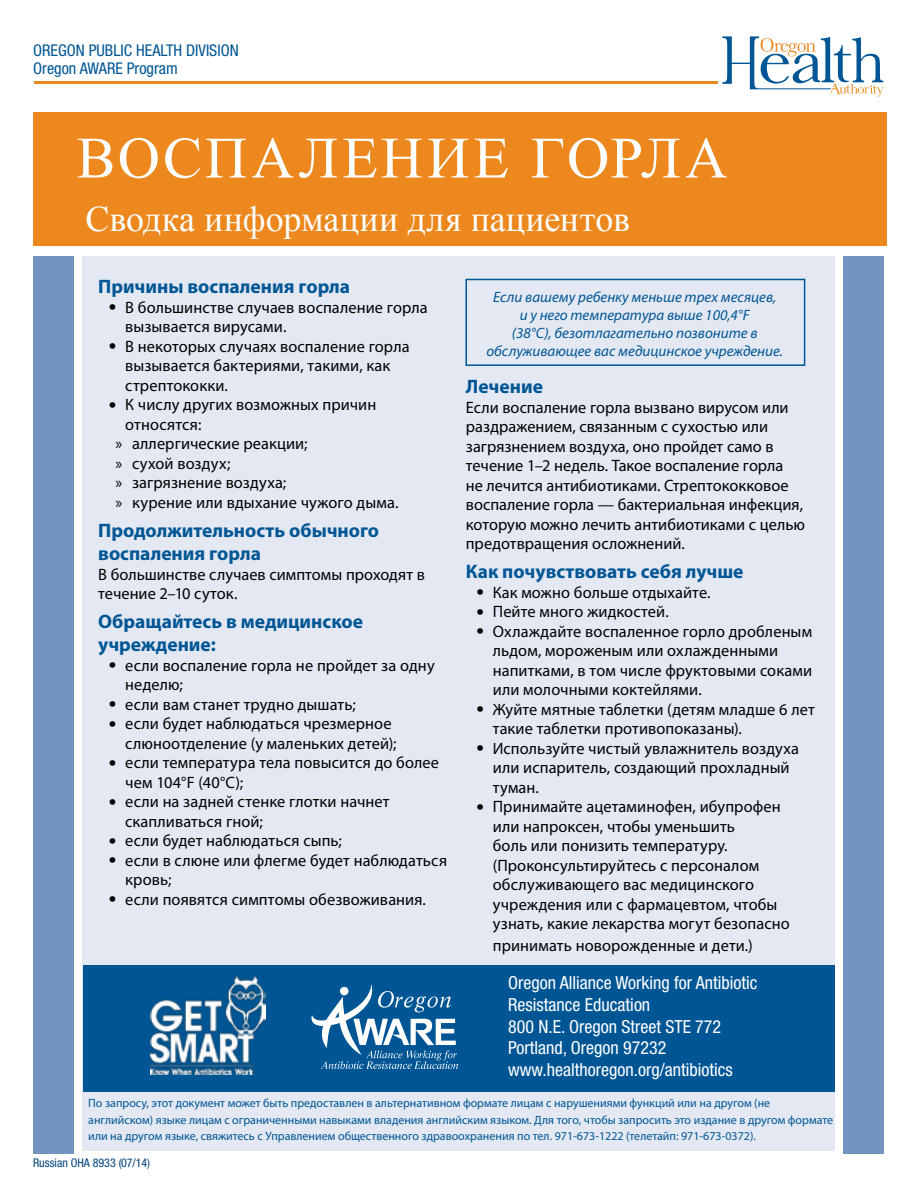
<style>
.page{position:relative;width:918px;height:1188px;background:#fff}
.page>*{position:absolute;margin:0;border:0;box-sizing:border-box;transform-origin:0 0}
.t1{font:58.5px "Times New Roman";letter-spacing:.05em;color:#fff}
.t2{font:36px "Times New Roman";color:#fff}
.t3{font:700 19.5px/23.4px "Myriad Pro";color:#005695}
.t4{font:condensed 18px/21.6px "Helvetica Neue LT Std";color:#fff}
.t5{font:16.5px/19.5px "Myriad Pro";letter-spacing:.005em;color:#000}
.t6{font:condensed 16.2px/17.5px "Helvetica Neue LT Std";color:#005695}
.t7{font:italic 15px/18px "Myriad Pro";color:#005695;text-align:center}
.t8{font:12px/16.5px "Myriad Pro";color:#005695}
.t9{font:condensed 12px "Helvetica Neue LT Std";color:#004278}
.s1{font-size:27px}
</style>
<div class="page">
<hr style="left:34px;top:82px;width:683px;height:2px;background:#ec881d">
<svg style="left:722px;top:36px;width:161px;height:61px"></svg>
<div style="left:83px;top:256px;width:752px;height:895px;background:#e3e8f2"></div>
<div style="left:83px;top:965px;width:752px;height:127px;background:#005695"></div>
<div style="left:34px;top:256px;width:40px;height:898px;background:#7393c1"></div>
<div style="left:844px;top:256px;width:40px;height:898px;background:#7393c1"></div>
<div style="left:33px;top:112px;width:854px;height:134px;background:#ec881d"></div>
<svg style="left:311px;top:984px;width:147px;height:85px"></svg>
<img style="left:150px;top:977px;width:116px;height:97px">
<div style="left:465px;top:279px;width:340px;height:87px;border:2px solid #005695"></div>
<p class="t6" style="left:33px;top:41px;width:207px">OREGON PUBLIC HEALTH DIVISION<br>Oregon AWARE Program</p>
<h1 class="t1" style="left:77px;top:117px;width:652px">ВОСПАЛЕНИЕ ГОРЛА</h1>
<h2 class="t2" style="left:86px;top:194px;width:546px">Сводка информации для пациентов</h2>
<p class="t3" style="left:98px;top:274px;width:253px">Причины воспаления горла</p>
<p class="t5" style="left:125px;top:297px;width:304px;text-indent:-16px"><span class="s1">•</span> В большинстве случаев воспаление горла вызывается вирусами.</p>
<p class="t5" style="left:125px;top:336px;width:286px;text-indent:-16px"><span class="s1">•</span> В некоторых случаях воспаление горла вызывается бактериями, такими, как стрептококки.</p>
<p class="t5" style="left:109px;top:395px;width:269px"><span class="s1">•</span> К числу других возможных причин</p>
<p class="t5" style="left:125px;top:414px;width:78px">относятся:</p>
<p class="t5" style="left:116px;top:434px;width:194px">» аллергические реакции;</p>
<p class="t5" style="left:116px;top:453px;width:116px">» сухой воздух;</p>
<p class="t5" style="left:116px;top:473px;width:172px">» загрязнение воздуха;</p>
<p class="t5" style="left:116px;top:492px;width:284px">» курение или вдыхание чужого дыма.</p>
<p class="t3" style="left:98px;top:518px;width:282px">Продолжительность обычного воспаления горла</p>
<p class="t5" style="left:98px;top:564px;width:328px">В большинстве случаев симптомы проходят в течение 2–10 суток.</p>
<p class="t3" style="left:98px;top:609px;width:266px">Обращайтесь в медицинское учреждение:</p>
<p class="t5" style="left:125px;top:655px;width:311px;text-indent:-16px"><span class="s1">•</span> если воспаление горла не пройдет за одну неделю;</p>
<p class="t5" style="left:109px;top:694px;width:249px"><span class="s1">•</span> если вам станет трудно дышать;</p>
<p class="t5" style="left:109px;top:714px;width:289px;text-align:right"><span class="s1">•</span> если будет наблюдаться чрезмерное слюноотделение (у маленьких детей);</p>
<p class="t5" style="left:125px;top:753px;width:315px;text-indent:-16px"><span class="s1">•</span> если температура тела повысится до более чем 104°F (40°C);</p>
<p class="t5" style="left:125px;top:792px;width:266px;text-indent:-16px"><span class="s1">•</span> если на задней стенке глотки начнет скапливаться гной;</p>
<p class="t5" style="left:109px;top:831px;width:235px"><span class="s1">•</span> если будет наблюдаться сыпь;</p>
<p class="t5" style="left:125px;top:850px;width:323px;text-indent:-16px"><span class="s1">•</span> если в слюне или флегме будет наблюдаться кровь;</p>
<p class="t5" style="left:109px;top:889px;width:319px"><span class="s1">•</span> если появятся симптомы обезвоживания.</p>
<p class="t7" style="left:486px;top:287px;width:298px">Если вашему ребенку меньше трех месяцев,<br>и у него температура выше 100,4°F<br>(38°C), безотлагательно позвоните в обслуживающее вас медицинское учреждение.</p>
<p class="t3" style="left:466px;top:374px;width:79px">Лечение</p>
<p class="t5" style="left:466px;top:397px;width:341px">Если воспаление горла вызвано вирусом или раздражением, связанным с сухостью или загрязнением воздуха, оно пройдет само в течение 1–2 недель. Такое воспаление горла<br>не лечится антибиотиками. Стрептококковое воспаление горла — бактериальная инфекция, которую можно лечить антибиотиками с целью предотвращения осложнений.</p>
<p class="t3" style="left:466px;top:559px;width:279px">Как почувствовать себя лучше</p>
<p class="t5" style="left:476px;top:582px;width:236px"><span class="s1">•</span> Как можно больше отдыхайте.</p>
<p class="t5" style="left:476px;top:602px;width:194px"><span class="s1">•</span> Пейте много жидкостей.</p>
<p class="t5" style="left:493px;top:621px;width:321px;text-indent:-16px"><span class="s1">•</span> Охлаждайте воспаленное горло дробленым льдом, мороженым или охлажденными напитками, в том числе фруктовыми соками или молочными коктейлями.</p>
<p class="t5" style="left:493px;top:699px;width:324px;text-indent:-16px"><span class="s1">•</span> Жуйте мятные таблетки (детям младше 6 лет такие таблетки противопоказаны).</p>
<p class="t5" style="left:493px;top:738px;width:308px;text-indent:-16px"><span class="s1">•</span> Используйте чистый увлажнитель воздуха или испаритель, создающий прохладный туман.</p>
<p class="t5" style="left:493px;top:797px;width:298px;text-indent:-16px"><span class="s1">•</span> Принимайте ацетаминофен, ибупрофен или напроксен, чтобы уменьшить<br>боль или понизить температуру. (Проконсультируйтесь с персоналом обслуживающего вас медицинского учреждения или с фармацевтом, чтобы узнать, какие лекарства могут безопасно</p>
<p class="t5" style="left:493px;top:935px;width:262px">принимать новорожденные и дети.)</p>
<p class="t4" style="left:508px;top:972px;width:251px">Oregon Alliance Working for Antibiotic<br>Resistance Education<br>800 N.E. Oregon Street STE 772<br>Portland, Oregon 97232 www.healthoregon.org/antibiotics</p>
<p class="t8" style="left:88px;top:1095px;width:746px">По запросу, этот документ может быть предоставлен в альтернативном формате лицам с нарушениями функций или на другом (не английском) языке лицам с ограниченными навыками владения английским языком. Для того, чтобы запросить это издание в другом формате или на другом языке, свяжитесь с Управлением общественного здравоохранения по тел. 971-673-1222 (телетайп: 971-673-0372).</p>
<p class="t9" style="left:33px;top:1156px;width:119px">Russian OHA 8933 (07/14)</p>
</div>
